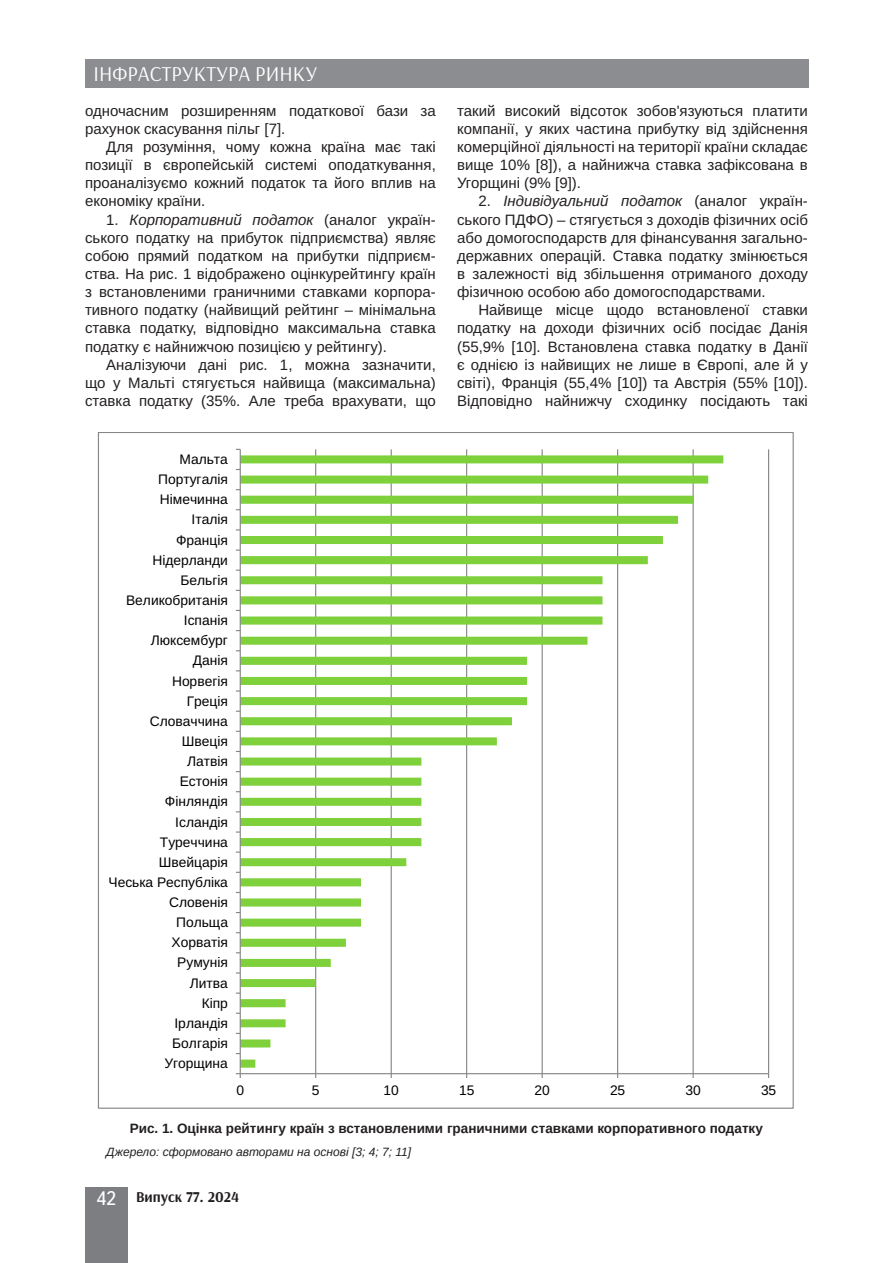
<style>
.page{position:relative;width:893px;height:1263px;background:#fff}
.page>*{position:absolute;margin:0;border:0;box-sizing:border-box;transform-origin:0 0}
.t1{font:21px "Arsenal";color:#fff}
.Текст_основной_G{font:15px/18.1px "Arimo";color:#231f20;text-align:justify}
.t2{font:700 15px "Arsenal";color:#231f20}
.t3{font:13.8px "Arimo Roman";color:#000}
.Рисунок{font:700 13.5px "Arimo";color:#231f20}
.Джерело{font:italic 12px "Arimo";color:#231f20}
.s1{font-style:italic}
.s2{font-family:"Ukrainian Text";font-weight:400;font-size:19.5px;color:#fff}
</style>
<div class="page">
<div style="left:85px;top:59px;width:723px;height:29px;background:#8b8d90"></div>
<div style="left:85px;top:1186px;width:43px;height:76px;background:#7c7e81"></div>
<hr style="left:315px;top:449px;width:1px;height:625px;background:#868686">
<hr style="left:391px;top:449px;width:1px;height:625px;background:#868686">
<hr style="left:466px;top:449px;width:1px;height:625px;background:#868686">
<hr style="left:542px;top:449px;width:1px;height:625px;background:#868686">
<hr style="left:617px;top:449px;width:1px;height:625px;background:#868686">
<hr style="left:693px;top:449px;width:1px;height:625px;background:#868686">
<hr style="left:768px;top:449px;width:1px;height:625px;background:#868686">
<svg style="left:241px;top:455px;width:482px;height:613px"></svg>
<hr style="left:240px;top:1073px;width:529px;height:1px;background:#868686">
<hr style="left:240px;top:449px;width:1px;height:625px;background:#868686">
<svg style="left:236px;top:1073px;width:5px;height:5px"></svg>
<h1 class="t1" style="left:94px;top:60px;width:225px">ІНФРАСТРУКТУРА РИНКУ</h1>
<p class="Текст_основной_G" style="left:85px;top:102px;width:352px">одночасним розширенням податкової бази за рахунок скасування пільг [7].</p>
<p class="Текст_основной_G" style="left:85px;top:138px;width:352px;text-indent:21px">Для розуміння, чому кожна країна має такі позиції в європейській системі оподаткування, проаналізуємо кожний податок та його вплив на економіку країни.</p>
<p class="Текст_основной_G" style="left:85px;top:211px;width:352px;text-indent:21px">1. <span class="s1">Корпоративний податок</span> (аналог україн&shy;ського податку на прибуток підприємства) являє собою прямий податком на прибутки підприєм&shy;ства. На рис. 1 відображено оцінкурейтингу країн з встановленими граничними ставками корпора&shy;тивного податку (найвищий рейтинг – мінімальна ставка податку, відповідно максимальна ставка податку є найнижчою позицією у рейтингу).</p>
<p class="Текст_основной_G" style="left:85px;top:356px;width:352px;text-indent:21px">Аналізуючи дані рис. 1, можна зазначити, що у Мальті стягується найвища (максимальна) ставка податку (35%. Але треба врахувати, що</p>
<p class="t3" style="left:179px;top:450px;width:50px">Мальта</p>
<p class="t3" style="left:158px;top:470px;width:71px">Португалія</p>
<p class="t3" style="left:160px;top:490px;width:70px">Німечинна</p>
<p class="t3" style="left:191px;top:510px;width:38px">Італія</p>
<p class="t3" style="left:176px;top:530px;width:53px">Франція</p>
<p class="t3" style="left:152px;top:550px;width:77px">Нідерланди</p>
<p class="t3" style="left:180px;top:570px;width:49px">Бельгія</p>
<p class="t3" style="left:126px;top:591px;width:103px">Великобританія</p>
<p class="t3" style="left:184px;top:611px;width:46px">Іспанія</p>
<p class="t3" style="left:151px;top:631px;width:79px">Люксембург</p>
<p class="t3" style="left:193px;top:651px;width:37px">Данія</p>
<p class="t3" style="left:172px;top:671px;width:57px">Норвегія</p>
<p class="t3" style="left:187px;top:691px;width:43px">Греція</p>
<p class="t3" style="left:150px;top:711px;width:80px">Словаччина</p>
<p class="t3" style="left:182px;top:731px;width:48px">Швеція</p>
<p class="t3" style="left:187px;top:752px;width:42px">Латвія</p>
<p class="t3" style="left:180px;top:772px;width:50px">Естонія</p>
<p class="t3" style="left:165px;top:792px;width:65px">Фінляндія</p>
<p class="t3" style="left:175px;top:812px;width:54px">Ісландія</p>
<p class="t3" style="left:160px;top:832px;width:70px">Туреччина</p>
<p class="t3" style="left:159px;top:852px;width:71px">Швейцарія</p>
<p class="t3" style="left:108px;top:872px;width:121px">Чеська Республіка</p>
<p class="t3" style="left:169px;top:893px;width:60px">Словенія</p>
<p class="t3" style="left:176px;top:913px;width:53px">Польща</p>
<p class="t3" style="left:172px;top:933px;width:58px">Хорватія</p>
<p class="t3" style="left:177px;top:953px;width:52px">Румунія</p>
<p class="t3" style="left:190px;top:973px;width:40px">Литва</p>
<p class="t3" style="left:202px;top:993px;width:28px">Кіпр</p>
<p class="t3" style="left:174px;top:1013px;width:55px">Ірландія</p>
<p class="t3" style="left:172px;top:1034px;width:57px">Болгарія</p>
<p class="t3" style="left:164px;top:1054px;width:65px">Угорщина</p>
<p class="Текст_основной_G" style="left:457px;top:102px;width:352px">такий високий відсоток зобов'язуються платити компанії, у яких частина прибутку від здійснення комерційної діяльності на території країни складає вище 10% [8]), а найнижча ставка зафіксована в Угорщині (9% [9]).</p>
<p class="Текст_основной_G" style="left:457px;top:192px;width:352px;text-indent:21px">2. <span class="s1">Індивідуальний податок</span> (аналог україн&shy;ського ПДФО) – стягується з доходів фізичних осіб або домогосподарств для фінансування загально&shy;державних операцій. Ставка податку змінюється в залежності від збільшення отриманого доходу фізичною особою або домогосподарствами.</p>
<p class="Текст_основной_G" style="left:457px;top:301px;width:352px;text-indent:21px">Найвище місце щодо встановленої ставки податку на доходи фізичних осіб посідає Данія (55,9% [10]. Встановлена ставка податку в Данії є однією із найвищих не лише в Європі, але й у світі), Франція (55,4% [10]) та Австрія (55% [10]).<br>Відповідно найнижчу сходинку посідають такі</p>
<p class="t3" style="left:236px;top:1081px;width:9px">0</p>
<p class="t3" style="left:312px;top:1081px;width:9px">5</p>
<p class="t3" style="left:384px;top:1081px;width:17px">10</p>
<p class="t3" style="left:459px;top:1081px;width:17px">15</p>
<p class="t3" style="left:535px;top:1081px;width:17px">20</p>
<p class="t3" style="left:610px;top:1081px;width:17px">25</p>
<p class="t3" style="left:685px;top:1081px;width:17px">30</p>
<p class="t3" style="left:761px;top:1081px;width:17px">35</p>
<p class="Рисунок" style="left:130px;top:1119px;width:635px">Рис. 1. Оцінка рейтингу країн з встановленими граничними ставками корпоративного податку</p>
<p class="Джерело" style="left:106px;top:1144px;width:306px">Джерело: сформовано авторами на основі [3; 4; 7; 11]</p>
<p class="t2" style="left:96px;top:1186px;width:144px"><span class="s2">42</span> Випуск 77. 2024</p>
</div>
